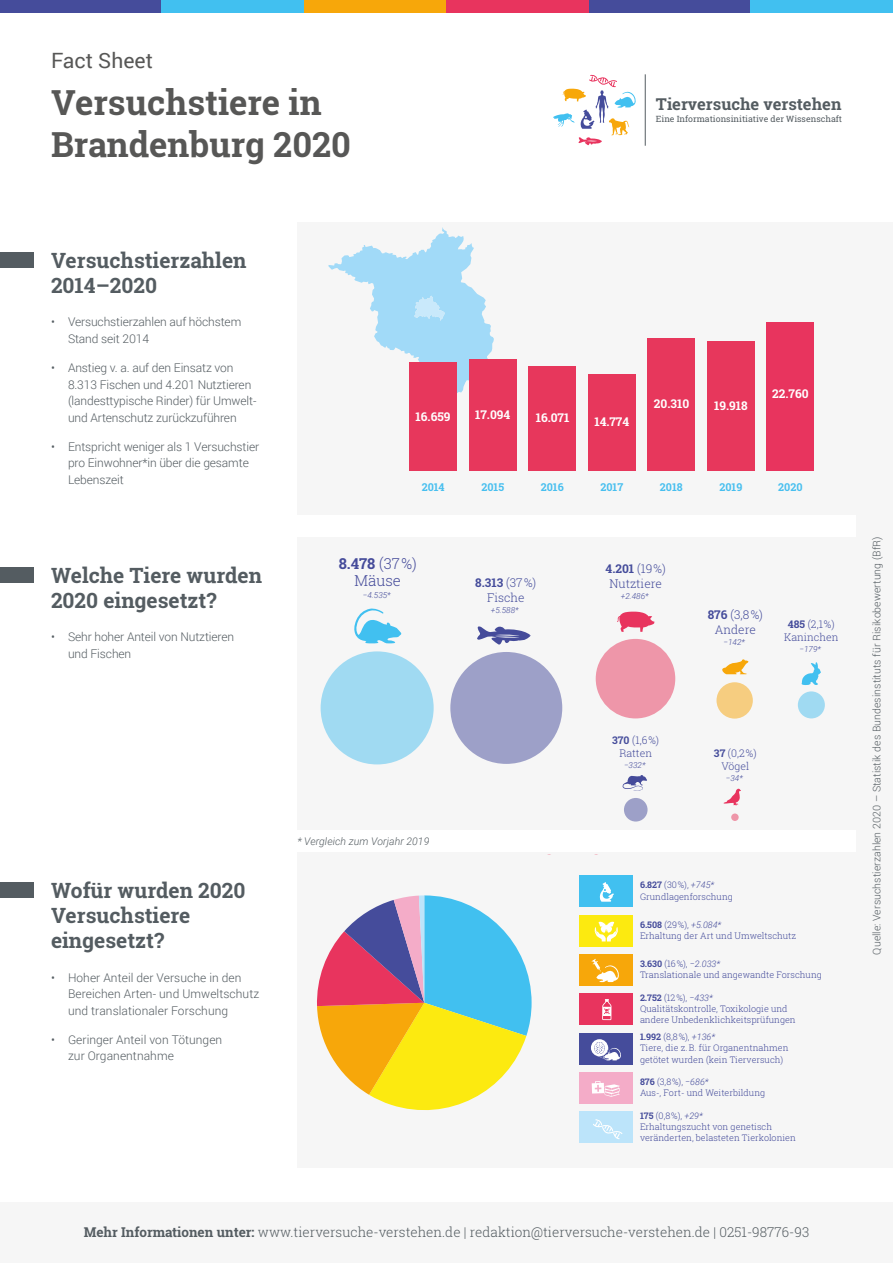
<style>
.page{position:relative;width:893px;height:1263px;background:#fff}
.page>*{position:absolute;margin:0;border:0;box-sizing:border-box;transform-origin:0 0}
.t1{font:700 34.5px/41.4px "Roboto Slab";color:#575756}
.t2{font:21.15px "Roboto";color:#575756}
.t3{font:700 21px/25.2px "Roboto Slab";color:#545c61}
.t4{font:700 16.5px "Roboto Slab";color:#545c61}
.t5{font:300 15px/17.2px "Roboto Slab";color:#454b9a;text-align:center}
.t6{font:300 13.5px "Roboto Slab";color:#545c61}
.t7{font:300 12px/16.5px "Roboto";letter-spacing:-.01em;color:#545c61}
.t8{font:300 12px/15px "Roboto Slab";color:#454c9b;text-align:center}
.t9{font:700 12px "Roboto Slab";color:#fff}
.t10{font:700 10.8px "Roboto Slab";color:#48bfef}
.t11{font:300 10.5px "Roboto";letter-spacing:.005em;color:#545c61}
.t12{font:300 10.5px/12.8px "Roboto Slab";color:#454c9b;text-align:center}
.t13{font:italic 300 10.5px "Roboto";letter-spacing:.005em;color:#545c61}
.t14{font:300 9px/11.2px "Roboto Slab";color:#454c9b}
.t15{font:italic 300 9px "Roboto";color:#454c9b}
.t16{font:8.7px "Roboto Slab";color:#545c61}
.t17{font:italic 300 8.25px "Roboto";color:#454c9b}
.s1{font-weight:700}
.s2{font-family:"Roboto";font-style:italic}
.s3{font-family:"Roboto Slab";font-weight:700;font-style:normal}
.s4{font-family:"Roboto Slab";font-style:normal}
</style>
<div class="page">
<div style="left:0;top:1202px;width:893px;height:61px;background:#f6f6f6"></div>
<hr style="left:645px;top:74px;width:1px;height:72px;background:#545c61">
<svg style="left:553px;top:74px;width:83px;height:72px"></svg>
<div style="left:0;top:567px;width:34px;height:16px;background:#545c61"></div>
<div style="left:0;top:252px;width:34px;height:16px;background:#545c61"></div>
<div style="left:0;top:882px;width:34px;height:16px;background:#545c61"></div>
<div style="left:298px;top:223px;width:595px;height:292px;background:#f6f6f6"></div>
<div style="left:298px;top:852px;width:595px;height:316px;background:#f6f6f6"></div>
<div style="left:857px;top:223px;width:36px;height:945px;background:#f6f6f6"></div>
<div style="left:298px;top:538px;width:595px;height:292px;background:#f6f6f6"></div>
<div style="left:303px;top:0;width:143px;height:13px;background:#f7a70a"></div>
<div style="left:160px;top:0;width:143px;height:13px;background:#41c0f0"></div>
<div style="left:0;top:0;width:160px;height:13px;background:#454c9b"></div>
<div style="left:446px;top:0;width:143px;height:13px;background:#e8345e"></div>
<div style="left:750px;top:0;width:143px;height:13px;background:#41c0f0"></div>
<div style="left:589px;top:0;width:161px;height:13px;background:#454c9b"></div>
<svg style="left:328px;top:227px;width:166px;height:166px"></svg>
<div style="left:409px;top:362px;width:48px;height:109px;background:#e7375c"></div>
<div style="left:469px;top:359px;width:48px;height:112px;background:#e7375c"></div>
<div style="left:528px;top:366px;width:48px;height:105px;background:#e7375c"></div>
<div style="left:588px;top:375px;width:48px;height:96px;background:#e7375c"></div>
<div style="left:648px;top:339px;width:47px;height:132px;background:#e7375c"></div>
<div style="left:707px;top:341px;width:48px;height:130px;background:#e7375c"></div>
<div style="left:767px;top:323px;width:47px;height:148px;background:#e8345e"></div>
<div style="left:579px;top:876px;width:54px;height:31px;background:#41c0f0"></div>
<svg style="left:599px;top:882px;width:15px;height:20px"></svg>
<div style="left:579px;top:915px;width:54px;height:31px;background:#fcea10"></div>
<svg style="left:595px;top:922px;width:23px;height:19px"></svg>
<div style="left:579px;top:994px;width:54px;height:31px;background:#e8345e"></div>
<svg style="left:602px;top:999px;width:9px;height:21px"></svg>
<div style="left:579px;top:1111px;width:54px;height:32px;background:#bce4fa"></div>
<svg style="left:593px;top:1119px;width:29px;height:20px"></svg>
<svg style="left:317px;top:895px;width:215px;height:216px"></svg>
<div style="left:579px;top:1072px;width:54px;height:31px;background:#f4acc8"></div>
<svg style="left:592px;top:1081px;width:28px;height:16px"></svg>
<div style="left:579px;top:1033px;width:54px;height:31px;background:#454c9b"></div>
<div style="left:591px;top:1039px;width:17px;height:17px;background:#fff;border-radius:50%"></div>
<svg style="left:594px;top:1042px;width:27px;height:18px"></svg>
<div style="left:579px;top:954px;width:54px;height:32px;background:#f7a70a"></div>
<svg style="left:592px;top:959px;width:27px;height:23px"></svg>
<svg style="left:354px;top:608px;width:48px;height:35px"></svg>
<svg style="left:477px;top:626px;width:54px;height:19px"></svg>
<svg style="left:617px;top:611px;width:37px;height:21px"></svg>
<svg style="left:722px;top:659px;width:27px;height:15px"></svg>
<svg style="left:724px;top:789px;width:17px;height:16px"></svg>
<div style="left:321px;top:651px;width:113px;height:113px;background:#a0daf2;border-radius:57px"></div>
<div style="left:450px;top:652px;width:112px;height:112px;background:#9da0c8;border-radius:56px"></div>
<div style="left:596px;top:639px;width:79px;height:79px;background:#ee96a9;border-radius:40px"></div>
<svg style="left:716px;top:682px;width:37px;height:37px"></svg>
<div style="left:798px;top:691px;width:27px;height:27px;background:#a0daf2;border-radius:14px"></div>
<div style="left:624px;top:798px;width:24px;height:23px;background:#9da0c8;border-radius:12px"></div>
<svg style="left:731px;top:813px;width:8px;height:8px"></svg>
<svg style="left:802px;top:662px;width:19px;height:23px"></svg>
<svg style="left:622px;top:775px;width:25px;height:15px"></svg>
<h2 class="t2" style="left:51px;top:46px;width:104px">Fact Sheet</h2>
<h1 class="t1" style="left:51px;top:82px;width:301px">Versuchstiere in<br>Brandenburg 2020</h1>
<h3 class="t4" style="left:656px;top:93px;width:187px">Tierversuche verstehen</h3>
<p class="t16" style="left:656px;top:112px;width:187px">Eine Informationsinitiative der Wissenschaft</p>
<h3 class="t3" style="left:51px;top:247px;width:197px">Versuchstierzahlen<br>2014–2020</h3>
<p class="t7" style="left:68px;top:313px;width:175px;text-indent:-17px">• Versuchstierzahlen auf höchstem<br>Stand seit 2014</p>
<p class="t7" style="left:68px;top:359px;width:190px;text-indent:-17px">• Anstieg v. a. auf den Einsatz von 8.313 Fischen und 4.201 Nutztieren (landesttypische Rinder) für Umwelt&shy;und Artenschutz zurückzuführen</p>
<p class="t7" style="left:68px;top:438px;width:193px;text-indent:-17px">• Entspricht weniger als 1 Versuchstier pro Einwohner*in über die gesamte<br>Lebenszeit</p>
<h3 class="t3" style="left:51px;top:562px;width:213px">Welche Tiere wurden<br>2020 eingesetzt?</h3>
<p class="t7" style="left:68px;top:628px;width:168px;text-indent:-17px">• Sehr hoher Anteil von Nutztieren und Fischen</p>
<h3 class="t3" style="left:51px;top:877px;width:196px">Wofür wurden 2020<br>Versuchstiere eingesetzt?</h3>
<p class="t7" style="left:68px;top:969px;width:193px;text-indent:-17px">• Hoher Anteil der Versuche in den<br>Bereichen Arten- und Umweltschutz und translationaler Forschung</p>
<p class="t7" style="left:68px;top:1031px;width:156px;text-indent:-17px">• Geringer Anteil von Tötungen zur Organentnahme</p>
<p class="t9" style="left:416px;top:408px;width:36px">16.659</p>
<p class="t9" style="left:475px;top:406px;width:37px">17.094</p>
<p class="t9" style="left:536px;top:410px;width:35px">16.071</p>
<p class="t9" style="left:594px;top:413px;width:36px">14.774</p>
<p class="t9" style="left:654px;top:395px;width:37px">20.310</p>
<p class="t9" style="left:714px;top:398px;width:35px">19.918</p>
<p class="t9" style="left:772px;top:386px;width:38px">22.760</p>
<p class="t10" style="left:422px;top:480px;width:24px">2014</p>
<p class="t10" style="left:481px;top:480px;width:24px">2015</p>
<p class="t10" style="left:541px;top:480px;width:24px">2016</p>
<p class="t10" style="left:600px;top:480px;width:24px">2017</p>
<p class="t10" style="left:660px;top:480px;width:24px">2018</p>
<p class="t10" style="left:719px;top:480px;width:24px">2019</p>
<p class="t10" style="left:778px;top:480px;width:26px">2020</p>
<p class="t5" style="left:339px;top:554px;width:80px"><span class="s1">8.478</span> (37%)<br>Mäuse</p>
<p class="t17" style="left:363px;top:589px;width:29px">−4.535*</p>
<p class="t8" style="left:475px;top:575px;width:62px"><span class="s1">8.313</span> (37%)<br>Fische</p>
<p class="t17" style="left:491px;top:604px;width:29px">+5.588*</p>
<p class="t13" style="left:298px;top:834px;width:133px">* Vergleich zum Vorjahr 2019</p>
<p class="t8" style="left:606px;top:561px;width:62px"><span class="s1">4.201</span> (19%)<br>Nutztiere</p>
<p class="t17" style="left:621px;top:590px;width:29px">+2.486*</p>
<p class="t12" style="left:612px;top:734px;width:48px"><span class="s1">370</span> (1,6%)<br>Ratten</p>
<p class="t17" style="left:624px;top:759px;width:23px">−332*</p>
<p class="t8" style="left:708px;top:606px;width:57px"><span class="s1">876</span> (3,8%)<br>Andere</p>
<p class="t17" style="left:724px;top:636px;width:23px">−142*</p>
<p class="t12" style="left:784px;top:618px;width:56px"><span class="s1">485</span> (2,1%)<br>Kaninchen</p>
<p class="t17" style="left:799px;top:644px;width:23px">−179*</p>
<p class="t12" style="left:714px;top:747px;width:44px"><span class="s1">37</span> (0,2%)<br>Vögel</p>
<p class="t17" style="left:726px;top:772px;width:18px">−34*</p>
<p class="t14" style="left:640px;top:879px;width:94px"><span class="s1">6.827</span> (30%), <span class="s2">+745*<br></span>Grundlagenforschung</p>
<p class="t15" style="left:640px;top:918px;width:83px"><span class="s3">6.508</span> <span class="s4">(29%),</span> +5.084*</p>
<p class="t14" style="left:640px;top:930px;width:158px">Erhaltung der Art und Umweltschutz</p>
<p class="t15" style="left:640px;top:957px;width:82px"><span class="s3">3.630</span> <span class="s4">(16%),</span> −2.033*</p>
<p class="t14" style="left:640px;top:969px;width:183px">Translationale und angewandte Forschung</p>
<p class="t14" style="left:640px;top:991px;width:157px"><span class="s1">2.752</span> (12%), <span class="s2">−433*<br></span>Qualitätskontrolle, Toxikologie und andere Unbedenklichkeitsprüfungen</p>
<p class="t14" style="left:640px;top:1031px;width:150px"><span class="s1">1.992</span> (8,8%), <span class="s2">+136*<br></span>Tiere, die z.B. für Organentnahmen getötet wurden (kein Tierversuch)</p>
<p class="t14" style="left:640px;top:1076px;width:127px"><span class="s1">876</span> (3,8%), <span class="s2">−686*<br></span>Aus-, Fort- und Weiterbildung</p>
<p class="t14" style="left:640px;top:1109px;width:157px"><span class="s1">175</span> (0,8%), <span class="s2">+29*<br></span>Erhaltungszucht von genetisch veränderten, belasteten Tierkolonien</p>
<p class="t6" style="left:84px;top:1223px;width:727px"><span class="s1">Mehr Informationen unter:</span> www.tierversuche-verstehen.de | redaktion@tierversuche-verstehen.de | 0251-98776-93</p>
<p class="t11" style="left:869px;top:954px;width:420px;rotate:-90deg">Quelle: Versuchstierzahlen 2020 – Statistik des Bundesinstituts für Risikobewertung (BfR)</p>
</div>
